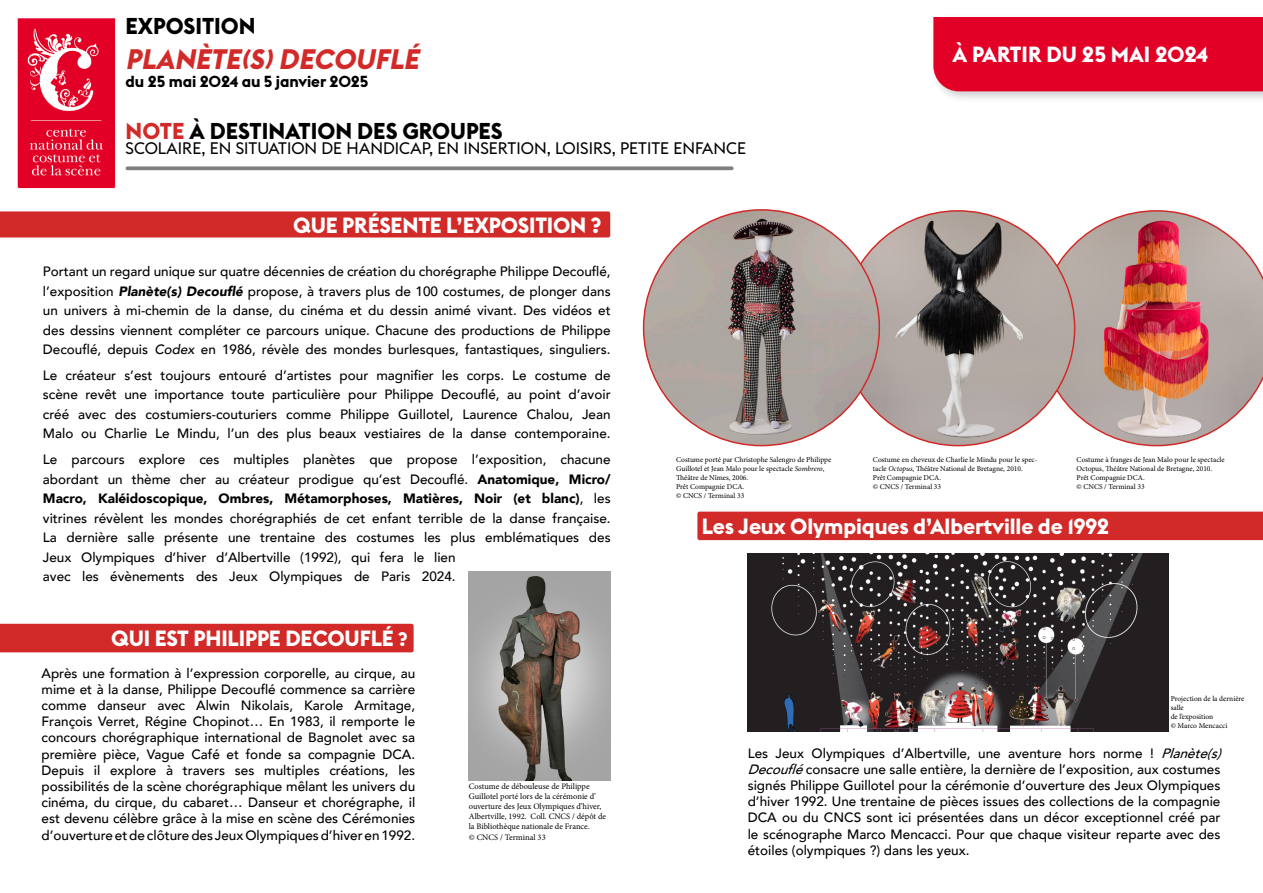
<style>
.page{position:relative;width:1263px;height:893px;background:#fff}
.page>*{position:absolute;margin:0;border:0;box-sizing:border-box;transform-origin:0 0}
.t1{font:italic 700 27.75px "Euclid BP";color:#d12a28}
.t2{font:700 22.65px "Euclid BP";color:#000}
.t3{font:700 21.75px "Euclid BP";letter-spacing:-.005em;color:#fff}
.t4{font:16.5px "Euclid Flex";color:#000}
.t5{font:700 15.75px "Euclid BP";letter-spacing:-.005em;color:#000}
.t6{font:500 13.5px/16.2px "Avenir";color:#000;text-align:justify}
.t7{font:8.4px/10.2px "Minion Pro";color:#000}
.t8{font:7.5px/9px "Minion Pro";color:#000}
.s1{color:#d12a28}
.s2{font-weight:900;font-style:italic}
.s3{font-style:italic}
.s4{font-weight:900}
.s5{font-size:19.5px}
</style>
<div class="page">
<img style="left:18px;top:18px;width:97px;height:170px">
<div style="left:929px;top:13px;width:334px;height:91px;background:#000;opacity:.2"></div>
<div style="left:933px;top:17px;width:330px;height:74px;background:#e20026"></div>
<div style="left:0;top:624px;width:414px;height:28px;background:#d12a28"></div>
<img style="left:468px;top:571px;width:142px;height:209px">
<div style="left:697px;top:512px;width:566px;height:28px;background:#d12a28"></div>
<div style="left:0;top:211px;width:610px;height:26px;background:#d12a28"></div>
<svg style="left:127px;top:166px;width:605px;height:4px;fill:#808080"></svg>
<img style="left:1075px;top:210px;width:188px;height:236px">
<img style="left:842px;top:211px;width:233px;height:235px">
<img style="left:644px;top:210px;width:235px;height:236px;border-radius:118px">
<img style="left:748px;top:554px;width:420px;height:177px">
<p class="t2" style="left:126px;top:12px;width:132px">EXPOSITION</p>
<p class="t1" style="left:126px;top:42px;width:301px">PLANÈTE(S)DECOUFLÉ</p>
<p class="t5" style="left:126px;top:71px;width:245px">du 25 mai 2024 au 5 janvier 2025</p>
<p class="t2" style="left:126px;top:117px;width:379px"><span class="s1">NOTE</span> À DESTINATION DES GROUPES</p>
<p class="t4" style="left:126px;top:139px;width:622px">SCOLAIRE, EN SITUATION DE HANDICAP, EN INSERTION, LOISIRS, PETITE ENFANCE</p>
<p class="t3" style="left:293px;top:211px;width:310px">QUE PRÉSENTE L’EXPOSITION ?</p>
<p class="t3" style="left:952px;top:41px;width:257px">À PARTIR DU 25 MAI 2024</p>
<p class="t6" style="left:43px;top:261px;width:569px;line-height:19.5px">Portant un regard unique sur quatre décennies de création du chorégraphe Philippe Decouflé, l’exposition <span class="s2">Planète(s) Decouflé</span> propose, à travers plus de 100 costumes, de plonger dans un univers à mi-chemin de la danse, du cinéma et du dessin animé vivant. Des vidéos et des dessins viennent compléter ce parcours unique. Chacune des productions de Philippe Decouflé, depuis <span class="s3">Codex</span> en 1986, révèle des mondes burlesques, fantastiques, singuliers.</p>
<p class="t6" style="left:43px;top:365px;width:569px;line-height:19.5px">Le créateur s’est toujours entouré d’artistes pour magnifier les corps. Le costume de scène revêt une importance toute particulière pour Philippe Decouflé, au point d’avoir créé avec des costumiers-couturiers comme Philippe Guillotel, Laurence Chalou, Jean Malo ou Charlie Le Mindu, l’un des plus beaux vestiaires de la danse contemporaine.</p>
<p class="t6" style="left:43px;top:449px;width:569px;line-height:19.5px;text-align:left">Le parcours explore ces multiples planètes que propose l’exposition, chacune abordant un thème cher au créateur prodigue qu’est Decouflé. <span class="s4">Anatomique, Micro/ Macro, Kaléidoscopique, Ombres, Métamorphoses, Matières, Noir (et blanc)</span>, les vitrines révèlent les mondes chorégraphiés de cet enfant terrible de la danse française.<br>La dernière salle présente une trentaine des costumes les plus emblématiques des Jeux Olympiques d’hiver d’Albertville (1992), qui fera le lien<br>avec les évènements des Jeux Olympiques de Paris 2024.</p>
<p class="t3" style="left:111px;top:625px;width:298px">QUI EST PHILIPPE DECOUFLÉ <span class="s5">?</span></p>
<p class="t6" style="left:42px;top:664px;width:375px">Après une formation à l’expression corporelle, au cirque, au mime et à la danse, Philippe Decouflé commence sa carrière comme danseur avec Alwin Nikolais, Karole Armitage, François Verret, Régine Chopinot… En 1983, il remporte le concours chorégraphique international de Bagnolet avec sa première pièce, Vague Café et fonde sa compagnie DCA.</p>
<p class="t6" style="left:42px;top:761px;width:375px">Depuis il explore à travers ses multiples créations, les possibilités de la scène chorégraphique mêlant les univers du cinéma, du cirque, du cabaret… Danseur et chorégraphe, il est devenu célèbre grâce à la mise en scène des Cérémonies d’ouverture et de clôture des Jeux Olympiques d’hiver en 1992.</p>
<p class="t7" style="left:469px;top:781px;width:139px">Costume de débouleuse de Philippe Guillotel porté lors de la cérémonie d’ ouverture des Jeux Olympiques d’hiver, Albertville, 1992. Coll. CNCS / dépôt de la Bibliothèque nationale de France.</p>
<p class="t7" style="left:469px;top:832px;width:78px">© CNCS / Terminal 33</p>
<p class="t8" style="left:676px;top:455px;width:157px">Costume porté par Christophe Salengro de Philippe<br>Guillotel et Jean Malo pour le spectacle <span class="s3">Sombrero</span>,</p>
<p class="t8" style="left:676px;top:473px;width:74px">Théâtre de Nîmes, 2006.</p>
<p class="t8" style="left:676px;top:482px;width:70px">Prêt Compagnie DCA.</p>
<p class="t8" style="left:676px;top:491px;width:70px">© CNCS / Terminal 33</p>
<p class="t3" style="left:702px;top:512px;width:409px">Les Jeux Olympiques d’Albertville de 1992</p>
<p class="t8" style="left:873px;top:455px;width:166px">Costume en cheveux de Charlie le Mindu pour le spec&shy;tacle <span class="s3">Octopus</span>, Théâtre National de Bretagne, 2010.</p>
<p class="t8" style="left:873px;top:473px;width:70px">Prêt Compagnie DCA.</p>
<p class="t8" style="left:873px;top:482px;width:70px">© CNCS / Terminal 33</p>
<p class="t8" style="left:1076px;top:455px;width:149px">Costume à franges de Jean Malo pour le spectacle</p>
<p class="t8" style="left:1076px;top:464px;width:137px">Octopus, Théâtre National de Bretagne, 2010.</p>
<p class="t8" style="left:1076px;top:473px;width:70px">Prêt Compagnie DCA.</p>
<p class="t8" style="left:1076px;top:482px;width:70px">© CNCS / Terminal 33</p>
<p class="t8" style="left:1171px;top:694px;width:75px">Projection de la dernière salle</p>
<p class="t8" style="left:1171px;top:712px;width:44px">de l’exposition</p>
<p class="t8" style="left:1171px;top:721px;width:58px">© Marco Mencacci</p>
<p class="t6" style="left:748px;top:744px;width:481px;text-align:left">Les Jeux Olympiques d’Albertville, une aventure hors norme ! <span class="s3">Planète(s)<br>Decouflé</span>consacre une salle entière, la dernière de l’exposition, aux costumes signés Philippe Guillotel pour la cérémonie d’ouverture des Jeux Olympiques d’hiver 1992. Une trentaine de pièces issues des collections de la compagnie DCA ou du CNCS sont ici présentées dans un décor exceptionnel créé par le scénographe Marco Mencacci. Pour que chaque visiteur reparte avec des étoiles (olympiques ?) dans les yeux.</p>
</div>
